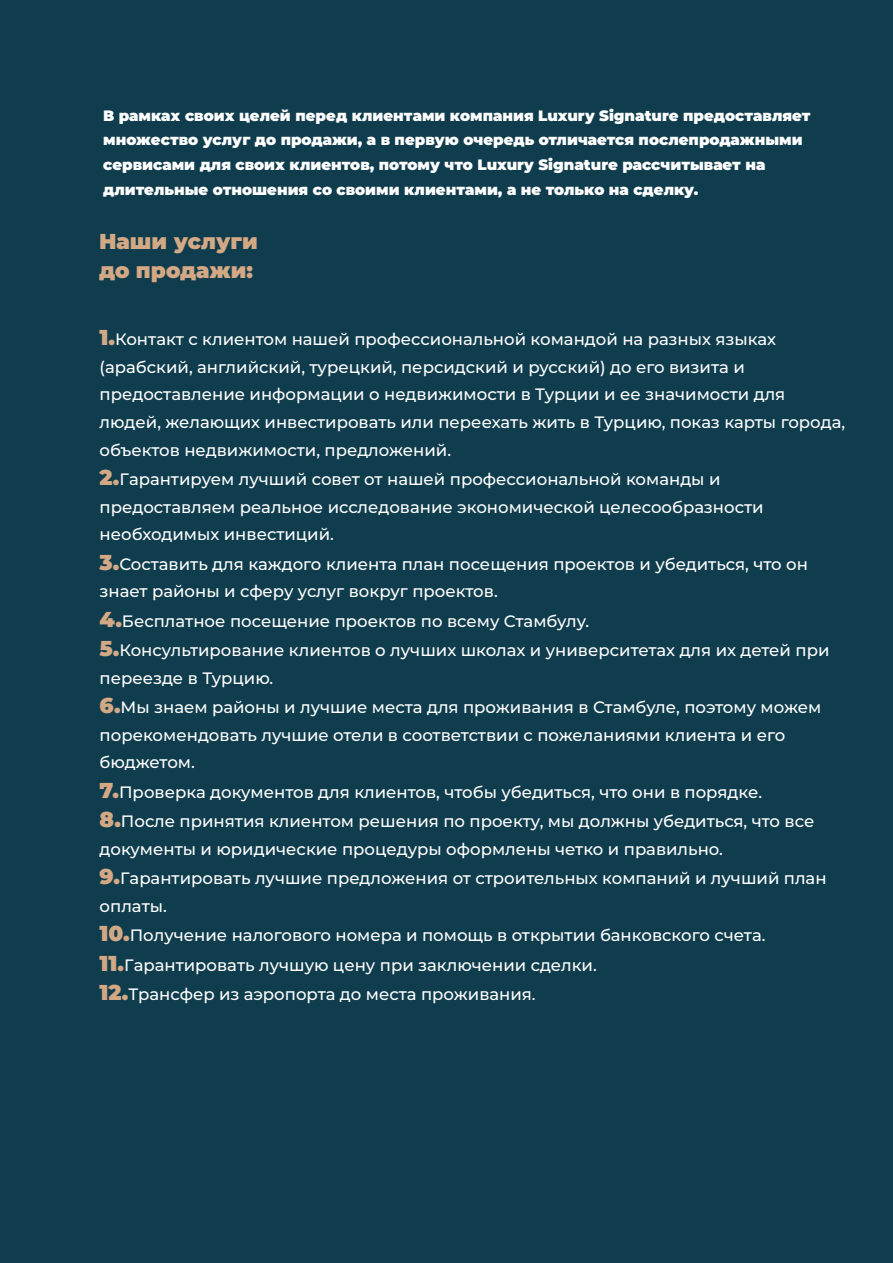
<style>
.page{position:relative;width:893px;height:1263px;background:#103d4e}
.page>*{position:absolute;margin:0;border:0;box-sizing:border-box;transform-origin:0 0}
.t1{font:900 21.6px/29.4px "Montserrat";color:#d3a884}
.t2{font:500 16.5px/27.6px "Montserrat";color:#fff}
.t3{font:900 15px/24.6px "Montserrat";color:#fff}
.s1{font-weight:900;font-size:21.6px;color:#d3a884}
</style>
<div class="page">
<p class="t3" style="left:103px;top:103px;width:709px">В рамках своих целей перед клиентами компания Luxury Signature предоставляет множество услуг до продажи, а в первую очередь отличается послепродажными сервисами для своих клиентов, потому что Luxury Signature рассчитывает на длительные отношения со своими клиентами, а не только на сделку.</p>
<h1 class="t1" style="left:99px;top:226px;width:160px">Наши услуги до продажи:</h1>
<p class="t2" style="left:100px;top:325px;width:747px"><span class="s1">1.</span>Контакт с клиентом нашей профессиональной командой на разных языках (арабский, английский, турецкий, персидский и русский) до его визита и предоставление информации о недвижимости в Турции и ее значимости для людей, желающих инвестировать или переехать жить в Турцию, показ карты города, объектов недвижимости, предложений.</p>
<p class="t2" style="left:100px;top:465px;width:665px"><span class="s1">2.</span>Гарантируем лучший совет от нашей профессиональной команды и предоставляем реальное исследование экономической целесообразности необходимых инвестиций.</p>
<p class="t2" style="left:100px;top:549px;width:710px"><span class="s1">3.</span>Составить для каждого клиента план посещения проектов и убедиться, что он знает районы и сферу услуг вокруг проектов.</p>
<p class="t2" style="left:100px;top:606px;width:731px;line-height:29.4px"><span class="s1">4.</span>Бесплатное посещение проектов по всему Стамбулу.<br><span class="s1">5.</span>Консультирование клиентов о лучших школах и университетах для их детей при</p>
<p class="t2" style="left:100px;top:663px;width:723px;line-height:29.4px">переезде в Турцию.<br><span class="s1">6.</span>Мы знаем районы и лучшие места для проживания в Стамбуле, поэтому можем</p>
<p class="t2" style="left:100px;top:721px;width:687px">порекомендовать лучшие отели в соответствии с пожеланиями клиента и его бюджетом.</p>
<p class="t2" style="left:100px;top:777px;width:716px;line-height:29.4px"><span class="s1">7.</span>Проверка документов для клиентов, чтобы убедиться, что они в порядке.<br><span class="s1">8.</span>После принятия клиентом решения по проекту, мы должны убедиться, что все</p>
<p class="t2" style="left:100px;top:834px;width:728px;line-height:29.4px">документы и юридические процедуры оформлены четко и правильно.<br><span class="s1">9.</span>Гарантировать лучшие предложения от строительных компаний и лучший план</p>
<p class="t2" style="left:100px;top:891px;width:667px;line-height:29.4px">оплаты.<br><span class="s1">10.</span>Получение налогового номера и помощь в открытии банковского счета.<br><span class="s1">11.</span>Гарантировать лучшую цену при заключении сделки.<br><span class="s1">12.</span>Трансфер из аэропорта до места проживания.</p>
</div>
